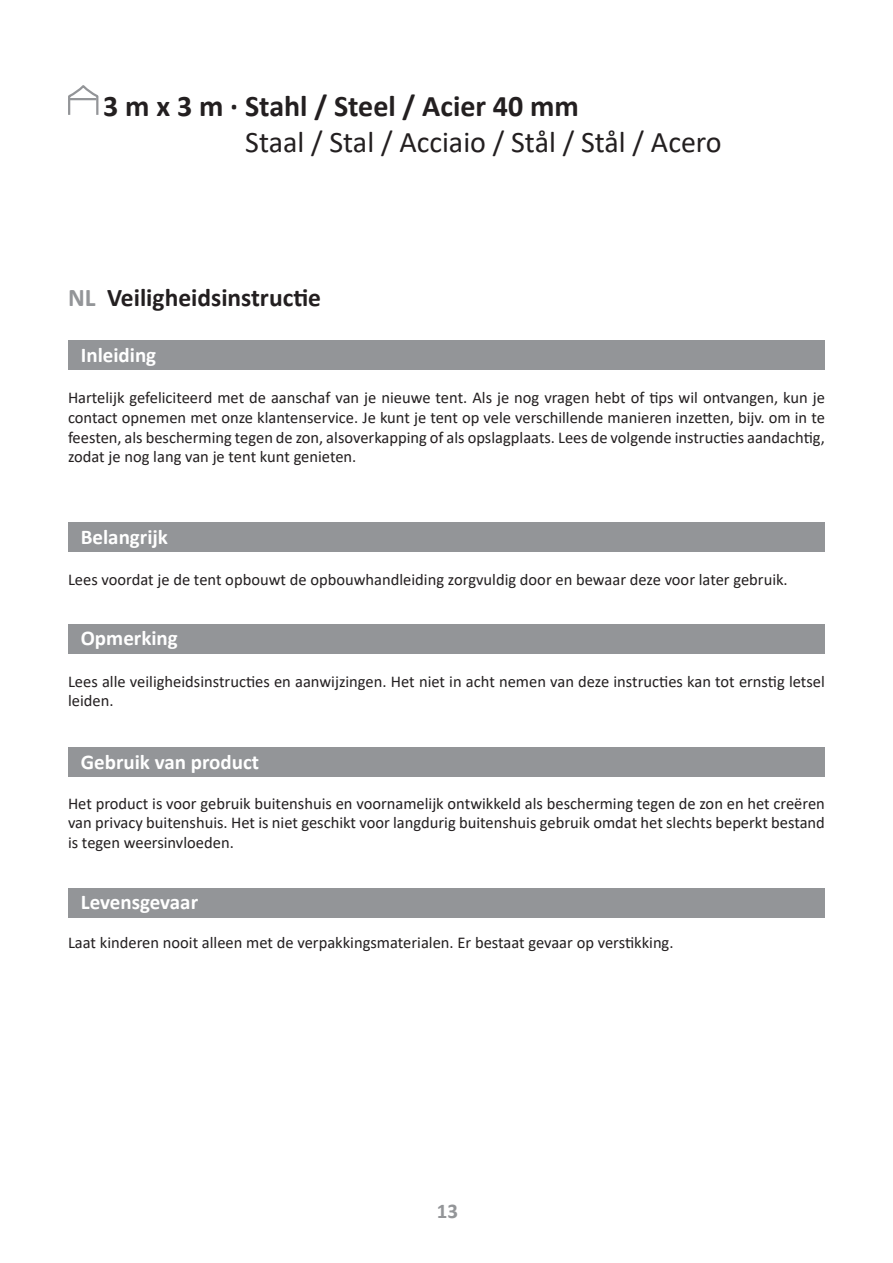
<style>
.page{position:relative;width:893px;height:1263px;background:#fff}
.page>*{position:absolute;margin:0;border:0;box-sizing:border-box;transform-origin:0 0}
.t1{font:30px "Calibri";color:#231f20}
.t2{font:700 30px "Calibri";color:#231f20}
.t3{font:700 25.5px "Calibri";color:#231f20}
.t4{font:700 21px "Calibri";color:#fff}
.t5{font:700 21px "Calibri";color:#939598}
.t6{font:16.5px/19.8px "Calibri";color:#231f20;text-align:justify}
.s1{color:#939598}
</style>
<div class="page">
<svg style="left:68px;top:85px;width:31px;height:30px"></svg>
<hr style="left:70px;top:98px;width:26px;height:2px;background:#939598">
<div style="left:68px;top:341px;width:757px;height:29px;background:#939598"></div>
<div style="left:68px;top:522px;width:757px;height:30px;background:#939598"></div>
<div style="left:68px;top:747px;width:757px;height:30px;background:#939598"></div>
<div style="left:68px;top:624px;width:757px;height:30px;background:#939598"></div>
<div style="left:68px;top:888px;width:757px;height:30px;background:#939598"></div>
<h1 class="t2" style="left:103px;top:85px;width:477px">3 m x 3 m · Stahl / Steel / Acier 40 mm</h1>
<h1 class="t1" style="left:245px;top:121px;width:478px">Staal / Stal / Acciaio / Stål / Stål / Acero</h1>
<h2 class="t3" style="left:68px;top:280px;width:255px"><span class="s1">NL</span> Veiligheidsinstructie</h2>
<p class="t4" style="left:81px;top:340px;width:77px">Inleiding</p>
<p class="t6" style="left:68px;top:387px;width:758px">Hartelijk gefeliciteerd met de aanschaf van je nieuwe tent. Als je nog vragen hebt of tips wil ontvangen, kun je contact opnemen met onze klantenservice. Je kunt je tent op vele verschillende manieren inzetten, bijv. om in te feesten, als bescherming tegen de zon, alsoverkapping of als opslagplaats. Lees de volgende instructies aandachtig, zodat je nog lang van je tent kunt genieten.</p>
<p class="t4" style="left:81px;top:523px;width:89px">Belangrijk</p>
<p class="t6" style="left:68px;top:569px;width:721px">Lees voordat je de tent opbouwt de opbouwhandleiding zorgvuldig door en bewaar deze voor later gebruik.</p>
<p class="t4" style="left:81px;top:624px;width:99px">Opmerking</p>
<p class="t6" style="left:68px;top:671px;width:758px">Lees alle veiligheidsinstructies en aanwijzingen. Het niet in acht nemen van deze instructies kan tot ernstig letsel leiden.</p>
<p class="t4" style="left:81px;top:747px;width:180px">Gebruik van product</p>
<p class="t6" style="left:68px;top:793px;width:758px">Het product is voor gebruik buitenshuis en voornamelijk ontwikkeld als bescherming tegen de zon en het creëren van privacy buitenshuis. Het is niet geschikt voor langdurig buitenshuis gebruik omdat het slechts beperkt bestand is tegen weersinvloeden.</p>
<p class="t4" style="left:81px;top:887px;width:119px">Levensgevaar</p>
<p class="t6" style="left:68px;top:932px;width:607px">Laat kinderen nooit alleen met de verpakkingsmaterialen. Er bestaat gevaar op verstikking.</p>
<p class="t5" style="left:437px;top:1196px;width:23px">13</p>
</div>
